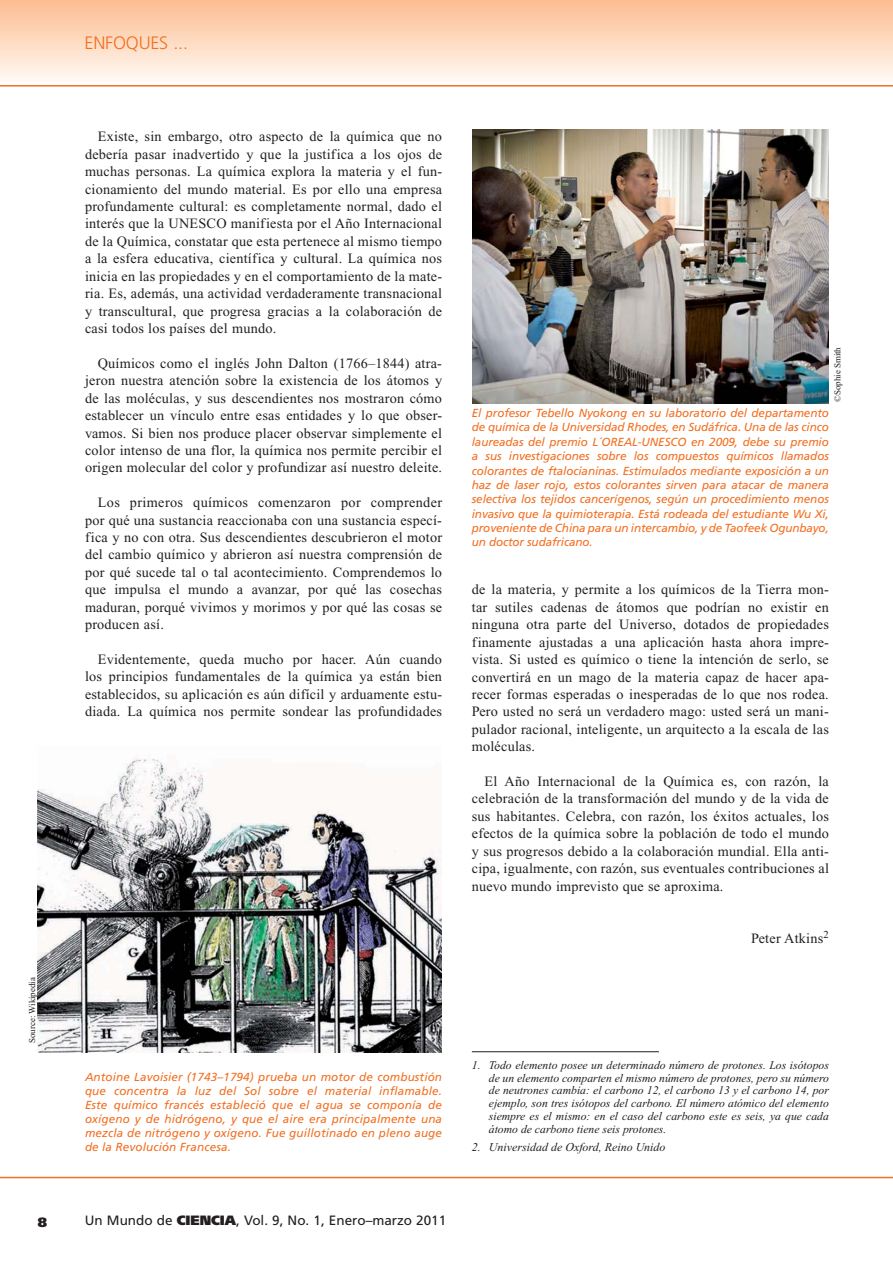
<style>
.page{position:relative;width:893px;height:1263px;background:#fff}
.page>*{position:absolute;margin:0;border:0;box-sizing:border-box;transform-origin:0 0}
.t1{font:300 18px "Frutiger";letter-spacing:-.01em;color:#f36f21}
.t2{font:14.25px/17.4px "Times New Roman";letter-spacing:.015em;color:#231f20;text-align:justify}
.t3{font:13.5px "Frutiger";color:#231f20}
.t4{font:900 13.5px "Frutiger";color:#231f20}
.t5{font:italic 12px "Times New Roman";color:#231f20}
.t6{font:italic 11.7px/14.4px "Frutiger";color:#f36f21;text-align:justify}
.t7{font:italic 11.7px/12.8px "Times New Roman";color:#231f20;text-align:justify}
.t8{font:9px "Times New Roman";letter-spacing:-.01em;color:#231f20}
.s1{font-weight:900}
</style>
<div class="page">
<hr style="left:0;top:1177px;width:893px;height:1px;background:#f36f21">
<hr style="left:472px;top:1051px;width:187px;height:1px;background:#231f20">
<img style="left:38px;top:758px;width:403px;height:294px">
<img style="left:473px;top:130px;width:356px;height:274px">
<hr style="left:0;top:85px;width:893px;height:2px;background:#f36f21">
<div style="left:0;top:0;width:893px;height:83px;background:linear-gradient(to bottom,#fcbc90,#fffaf5)"></div>
<p class="t1" style="left:85px;top:36px;width:105px">ENFOQUES ...</p>
<p class="t2" style="left:85px;top:129px;width:359px;text-indent:13px">Existe, sin embargo, otro aspecto de la química que no debería pasar inadvertido y que la justifica a los ojos de muchas personas. La química explora la materia y el fun&shy;cionamiento del mundo material. Es por ello una empresa profundamente cultural: es completamente normal, dado el interés que la UNESCO manifiesta por el Año Internacional de la Química, constatar que esta pertenece al mismo tiempo a la esfera educativa, científica y cultural. La química nos inicia en las propiedades y en el comportamiento de la mate&shy;ria. Es, además, una actividad verdaderamente transnacional y transcultural, que progresa gracias a la colaboración de casi todos los países del mundo.</p>
<p class="t2" style="left:85px;top:356px;width:359px;text-indent:13px">Químicos como el inglés John Dalton (1766–1844) atra&shy;jeron nuestra atención sobre la existencia de los átomos y de las moléculas, y sus descendientes nos mostraron cómo establecer un vínculo entre esas entidades y lo que obser&shy;vamos. Si bien nos produce placer observar simplemente el color intenso de una flor, la química nos permite percibir el origen molecular del color y profundizar así nuestro deleite.</p>
<p class="t2" style="left:85px;top:495px;width:359px;text-indent:13px">Los primeros químicos comenzaron por comprender por qué una sustancia reaccionaba con una sustancia especí&shy;fica y no con otra. Sus descendientes descubrieron el motor del cambio químico y abrieron así nuestra comprensión de por qué sucede tal o tal acontecimiento. Comprendemos lo que impulsa el mundo a avanzar, por qué las cosechas maduran, porqué vivimos y morimos y por qué las cosas se producen así.</p>
<p class="t2" style="left:85px;top:652px;width:359px;text-indent:13px">Evidentemente, queda mucho por hacer. Aún cuando los principios fundamentales de la química ya están bien establecidos, su aplicación es aún difícil y arduamente estu&shy;diada. La química nos permite sondear las profundidades</p>
<p class="t8" style="left:29px;top:1043px;width:67px;rotate:-90deg">Source: Wikipedia</p>
<p class="t6" style="left:85px;top:1071px;width:359px">Antoine Lavoisier (1743–1794) prueba un motor de combustión que concentra la luz del Sol sobre el material inflamable.<br>Este químico francés estableció que el agua se componía de oxígeno y de hidrógeno, y que el aire era principalmente una mezcla de nitrógeno y oxígeno. Fue guillotinado en pleno auge de la Revolución Francesa.</p>
<p class="t4" style="left:38px;top:1217px;width:11px">8</p>
<p class="t3" style="left:85px;top:1215px;width:363px">Un Mundo de <span class="s1">CIENCIA</span>, Vol. 9, No. 1, Enero–marzo 2011</p>
<p class="t8" style="left:834px;top:402px;width:56px;rotate:-90deg">©Sophie Smith</p>
<p class="t6" style="left:472px;top:407px;width:359px">El profesor Tebello Nyokong en su laboratorio del departamento de química de la Universidad Rhodes, en Sudáfrica. Una de las cinco laureadas del premio L´OREAL-UNESCO en 2009, debe su premio a sus investigaciones sobre los compuestos químicos llamados colorantes de ftalocianinas. Estimulados mediante exposición a un haz de laser rojo, estos colorantes sirven para atacar de manera selectiva los tejidos cancerígenos, según un procedimiento menos invasivo que la quimioterapia. Está rodeada del estudiante Wu Xi, proveniente de China para un intercambio, y de Taofeek Ogunbayo, un doctor sudafricano.</p>
<p class="t2" style="left:472px;top:582px;width:359px">de la materia, y permite a los químicos de la Tierra mon&shy;tar sutiles cadenas de átomos que podrían no existir en ninguna otra parte del Universo, dotados de propiedades finamente ajustadas a una aplicación hasta ahora impre&shy;vista. Si usted es químico o tiene la intención de serlo, se convertirá en un mago de la materia capaz de hacer apa&shy;recer formas esperadas o inesperadas de lo que nos rodea.<br>Pero usted no será un verdadero mago: usted será un mani&shy;pulador racional, inteligente, un arquitecto a la escala de las moléculas.</p>
<p class="t2" style="left:472px;top:774px;width:359px;text-indent:13px">El Año Internacional de la Química es, con razón, la celebración de la transformación del mundo y de la vida de sus habitantes. Celebra, con razón, los éxitos actuales, los efectos de la química sobre la población de todo el mundo y sus progresos debido a la colaboración mundial. Ella anti&shy;cipa, igualmente, con razón, sus eventuales contribuciones al nuevo mundo imprevisto que se aproxima.</p>
<p class="t2" style="left:751px;top:931px;width:79px">Peter Atkins<sup>2</sup></p>
<p class="t7" style="left:489px;top:1060px;width:342px;text-indent:-17px">1. Todo elemento posee un determinado número de protones. Los isótopos de un elemento comparten el mismo número de protones, pero su número de neutrones cambia: el carbono 12, el carbono 13 y el carbono 14, por ejemplo, son tres isótopos del carbono. El número atómico del elemento siempre es el mismo: en el caso del carbono este es seis, ya que cada átomo de carbono tiene seis protones.</p>
<p class="t5" style="left:472px;top:1143px;width:195px">2. Universidad de Oxford, Reino Unido</p>
</div>
